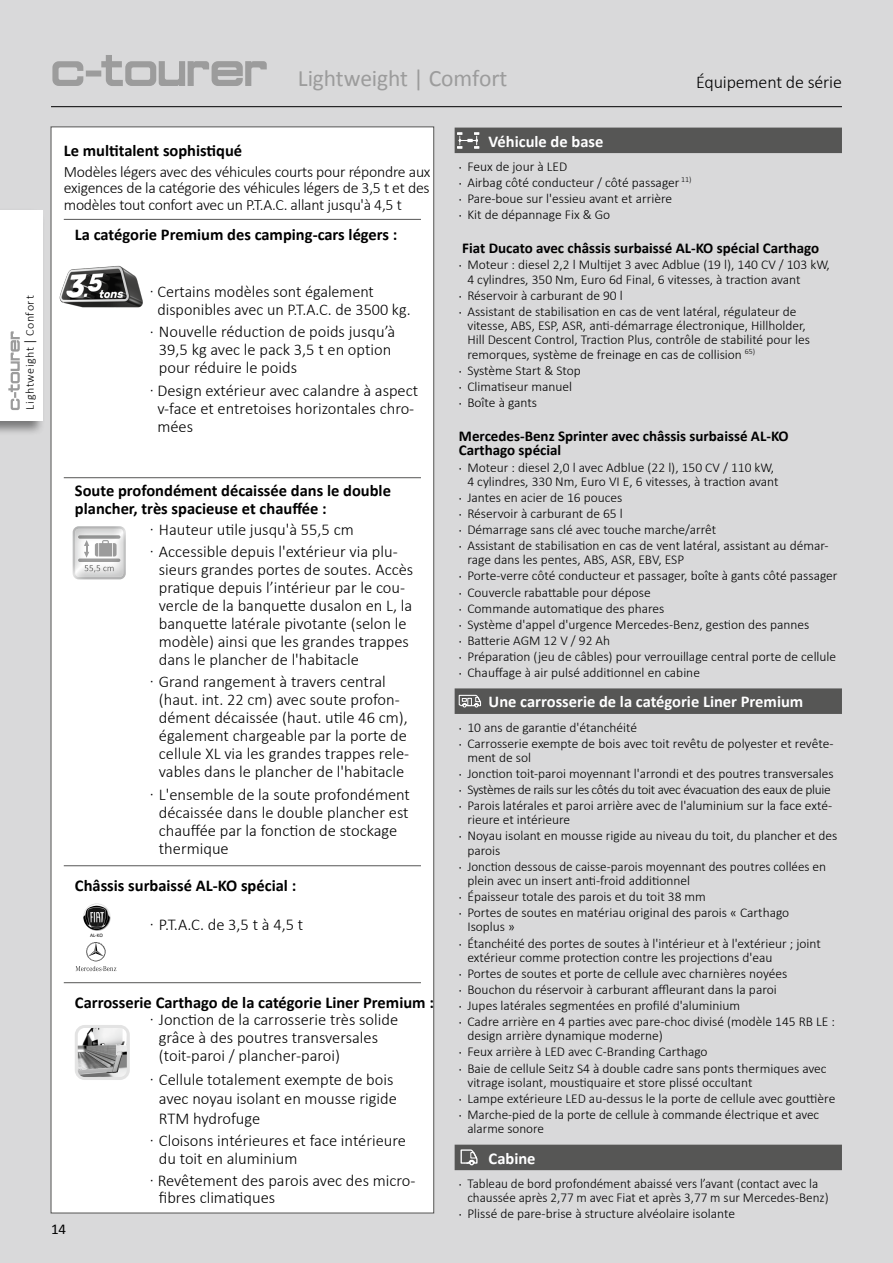
<style>
.page{position:relative;width:893px;height:1263px;background:#d9d9da}
.page>*{position:absolute;margin:0;border:0;box-sizing:border-box;transform-origin:0 0}
.t1{font:23.55px "Calibri";letter-spacing:-.005em;color:#9c9c9c}
.t2{font:300 18px "Calibri";letter-spacing:-.01em;color:#000}
.t3{font:300 16.5px/18px "Calibri";color:#000}
.t4{font:700 16.5px/18px "Calibri";color:#000}
.t5{font:700 16.5px "Calibri";color:#fff}
.t6{font:300 15.75px/16.5px "Calibri";letter-spacing:-.015em;color:#000;text-align:justify}
.t7{font:700 15px/14.2px "Calibri";color:#000}
.t8{font:15px "Calibri";color:#000}
.t9{font:300 13.5px/16px "Calibri";color:#000}
.t10{font:300 12px "Calibri";letter-spacing:.05em;color:#000}
.t11{font:5.25px "Calibri";color:#000}
.s1{font-family:"Helvetica Neue LT Pro";font-weight:400}
.s2{font-family:"Minion Pro";font-weight:400}
</style>
<div class="page">
<div style="left:51px;top:126px;width:383px;height:1087px;background:#fff;border:1px solid #565655"></div>
<hr style="left:51px;top:106px;width:791px;height:1px;background:#000">
<svg style="left:455px;top:128px;width:387px;height:1042px"></svg>
<img style="left:457px;top:131px;width:25px;height:18px">
<svg style="left:458px;top:694px;width:24px;height:14px"></svg>
<svg style="left:460px;top:1149px;width:18px;height:17px"></svg>
<div style="left:83px;top:904px;width:28px;height:27px;background:#000;opacity:.45"></div>
<svg style="left:83px;top:904px;width:27px;height:26px"></svg>
<svg style="left:75px;top:942px;width:41px;height:29px"></svg>
<svg style="left:52px;top:55px;width:215px;height:31px"></svg>
<hr style="left:64px;top:219px;width:357px;height:1px;background:#565655">
<hr style="left:64px;top:477px;width:357px;height:1px;background:#565655">
<hr style="left:64px;top:865px;width:357px;height:1px;background:#565655">
<hr style="left:64px;top:982px;width:357px;height:1px;background:#565655">
<div style="left:0;top:208px;width:45px;height:228px;background:#000;opacity:.45"></div>
<div style="left:0;top:210px;width:43px;height:211px;background:#fff"></div>
<svg style="left:8px;top:331px;width:12px;height:79px"></svg>
<img style="left:73px;top:526px;width:53px;height:53px">
<img style="left:79px;top:1029px;width:47px;height:47px">
<div style="left:75px;top:1025px;width:55px;height:55px;border:3px solid #e3e3e3;border-radius:9px"></div>
<img style="left:59px;top:265px;width:84px;height:43px">
<h1 class="t1" style="left:298px;top:63px;width:211px">Lightweight | Comfort</h1>
<h2 class="t2" style="left:696px;top:71px;width:147px">Équipement de série</h2>
<p class="t10" style="left:22px;top:410px;width:116px;rotate:-90deg">Lightweight <span class="s1">|</span> Confort</p>
<p class="t4" style="left:64px;top:141px;width:180px">Le multitalent sophistiqué</p>
<p class="t6" style="left:64px;top:163px;width:368px">Modèles légers avec des véhicules courts pour répondre aux exigences de la catégorie des véhicules légers de 3,5 t et des modèles tout confort avec un P.T.A.C. allant jusqu'à 4,5 t</p>
<p class="t4" style="left:75px;top:225px;width:324px">La catégorie Premium des camping-cars légers :</p>
<p class="t3" style="left:157px;top:282px;width:255px;text-indent:-8px">· Certains modèles sont également disponibles avec un P.T.A.C. de 3500 kg.</p>
<p class="t3" style="left:159px;top:323px;width:238px;text-indent:-9px">· Nouvelle réduction de poids jusqu’à<br>39,5 kg avec le pack 3,5 t en option pour réduire le poids</p>
<p class="t3" style="left:157px;top:381px;width:262px;text-indent:-8px">· Design extérieur avec calandre à aspect v-face et entretoises horizontales chro&shy;mées</p>
<p class="t4" style="left:75px;top:481px;width:317px">Soute profondément décaissée dans le double plancher, très spacieuse et chauffée :</p>
<p class="t3" style="left:150px;top:518px;width:249px;line-height:22.2px">· Hauteur utile jusqu'à 55,5 cm<br>· Accessible depuis l'extérieur via plu-</p>
<p class="t3" style="left:159px;top:560px;width:256px">sieurs grandes portes de soutes. Accès pratique depuis l’intérieur par le cou&shy;vercle de la banquette dusalon en L, la banquette latérale pivotante (selon le modèle) ainsi que les grandes trappes dans le plancher de l'habitacle</p>
<p class="t3" style="left:159px;top:673px;width:252px;text-indent:-9px">· Grand rangement à travers central (haut. int. 22 cm) avec soute profon&shy;dément décaissée (haut. utile 46 cm), également chargeable par la porte de cellule XL via les grandes trappes rele&shy;vables dans le plancher de l'habitacle</p>
<p class="t3" style="left:159px;top:785px;width:253px;text-indent:-9px">· L'ensemble de la soute profondément décaissée dans le double plancher est chauffée par la fonction de stockage thermique</p>
<p class="t4" style="left:75px;top:876px;width:223px">Châssis surbaissé AL-KO spécial :</p>
<p class="t11" style="left:90px;top:932px;width:14px">AL-KO</p>
<p class="t3" style="left:150px;top:915px;width:155px">· P.T.A.C. de 3,5 t à 4,5 t</p>
<p class="t8" style="left:51px;top:1218px;width:17px">14</p>
<p class="t4" style="left:75px;top:993px;width:360px">Carrosserie Carthago de la catégorie Liner Premium :</p>
<p class="t3" style="left:159px;top:1010px;width:241px;text-indent:-9px">· Jonction de la carrosserie très solide grâce à des poutres transversales (toit-paroi / plancher-paroi)</p>
<p class="t3" style="left:159px;top:1069px;width:240px;line-height:19.5px;text-indent:-9px">· Cellule totalement exempte de bois avec noyau isolant en mousse rigide<br>RTM hydrofuge</p>
<p class="t3" style="left:159px;top:1131px;width:249px;text-indent:-9px">· Cloisons intérieures et face intérieure du toit en aluminium</p>
<p class="t3" style="left:159px;top:1172px;width:258px;line-height:16.5px;text-indent:-9px">· Revêtement des parois avec des micro&shy;fibres climatiques</p>
<p class="t5" style="left:489px;top:129px;width:116px">Véhicule de base</p>
<p class="t9" style="left:459px;top:158px;width:234px"><span class="s2">·</span> Feux de jour à LED<br><span class="s2">·</span> Airbag côté conducteur / côté passager <sup>11) </sup><span class="s2">·</span> Pare-boue sur l'essieu avant et arrière<br><span class="s2">·</span> Kit de dépannage Fix &amp; Go</p>
<p class="t7" style="left:462px;top:241px;width:358px">Fiat Ducato avec châssis surbaissé AL-KO spécial Carthago</p>
<p class="t9" style="left:467px;top:258px;width:364px;line-height:14.2px;text-indent:-9px"><span class="s2">·</span> Moteur : diesel 2,2 l Multijet 3 avec Adblue (19 l), 140 CV / 103 kW,<br>4 cylindres, 350 Nm, Euro 6d Final, 6 vitesses, à traction avant</p>
<p class="t9" style="left:459px;top:287px;width:339px"><span class="s2">·</span> Réservoir à carburant de 90 l<br><span class="s2">·</span> Assistant de stabilisation en cas de vent latéral, régulateur de</p>
<p class="t9" style="left:467px;top:318px;width:344px;line-height:14.2px">vitesse, ABS, ESP, ASR, anti-démarrage électronique, Hillholder,<br>Hill Descent Control, Traction Plus, contrôle de stabilité pour les remorques, système de freinage en cas de collision <sup>65)</sup></p>
<p class="t9" style="left:459px;top:362px;width:124px"><span class="s2">·</span> Système Start &amp; Stop <span class="s2">·</span> Climatiseur manuel<br><span class="s2">·</span> Boîte à gants</p>
<p class="t7" style="left:459px;top:429px;width:331px">Mercedes-Benz Sprinter avec châssis surbaissé AL-KO<br>Carthago spécial</p>
<p class="t9" style="left:467px;top:460px;width:313px;line-height:14.2px;text-indent:-9px"><span class="s2">·</span> Moteur : diesel 2,0 l avec Adblue (22 l), 150 CV / 110 kW,<br>4 cylindres, 330 Nm, Euro VI E, 6 vitesses, à traction avant</p>
<p class="t9" style="left:459px;top:489px;width:371px"><span class="s2">·</span> Jantes en acier de 16 pouces<br><span class="s2">·</span> Réservoir à carburant de 65 l<br><span class="s2">·</span> Démarrage sans clé avec touche marche/arrêt<br><span class="s2">·</span> Assistant de stabilisation en cas de vent latéral, assistant au démar-</p>
<p class="t9" style="left:459px;top:552px;width:380px;text-indent:9px">rage dans les pentes, ABS, ASR, EBV, ESP<br><span class="s2">·</span> Porte-verre côté conducteur et passager, boîte à gants côté passager <span class="s2">·</span> Couvercle rabattable pour dépose<br><span class="s2">·</span> Commande automatique des phares<br><span class="s2">·</span> Système d'appel d'urgence Mercedes-Benz, gestion des pannes<br><span class="s2">·</span> Batterie AGM 12 V / 92 Ah<br><span class="s2">·</span> Préparation (jeu de câbles) pour verrouillage central porte de cellule <span class="s2">·</span> Chauffage à air pulsé additionnel en cabine</p>
<p class="t5" style="left:489px;top:690px;width:316px">Une carrosserie de la catégorie Liner Premium</p>
<p class="t9" style="left:459px;top:719px;width:376px"><span class="s2">·</span> 10 ans de garantie d'étanchéité<br><span class="s2">·</span> Carrosserie exempte de bois avec toit revêtu de polyester et revête-</p>
<p class="t9" style="left:459px;top:749px;width:376px;text-indent:9px">ment de sol<br><span class="s2">·</span> Jonction toit-paroi moyennant l'arrondi et des poutres transversales <span class="s2">·</span> Systèmes de rails sur les côtés du toit avec évacuation des eaux de pluie <span class="s2">·</span> Parois latérales et paroi arrière avec de l'aluminium sur la face exté-</p>
<p class="t9" style="left:459px;top:812px;width:380px;text-indent:9px">rieure et intérieure<br><span class="s2">·</span> Noyau isolant en mousse rigide au niveau du toit, du plancher et des</p>
<p class="t9" style="left:459px;top:842px;width:369px;text-indent:9px">parois<br><span class="s2">·</span> Jonction dessous de caisse-parois moyennant des poutres collées en</p>
<p class="t9" style="left:459px;top:872px;width:332px;text-indent:9px">plein avec un insert anti-froid additionnel<br><span class="s2">·</span> Épaisseur totale des parois et du toit 38 mm<br><span class="s2">·</span> Portes de soutes en matériau original des parois « Carthago</p>
<p class="t9" style="left:459px;top:919px;width:363px;text-indent:9px">Isoplus »<br><span class="s2">·</span> Étanchéité des portes de soutes à l'intérieur et à l'extérieur ; joint</p>
<p class="t9" style="left:459px;top:949px;width:378px;text-indent:9px">extérieur comme protection contre les projections d'eau<br><span class="s2">·</span> Portes de soutes et porte de cellule avec charnières noyées<br><span class="s2">·</span> Bouchon du réservoir à carburant affleurant dans la paroi<br><span class="s2">·</span> Jupes latérales segmentées en profilé d'aluminium<br><span class="s2">·</span> Cadre arrière en 4 parties avec pare-choc divisé (modèle 145 RB LE :</p>
<p class="t9" style="left:459px;top:1028px;width:369px;text-indent:9px">design arrière dynamique moderne)<br><span class="s2">·</span> Feux arrière à LED avec C-Branding Carthago<br><span class="s2">·</span> Baie de cellule Seitz S4 à double cadre sans ponts thermiques avec</p>
<p class="t9" style="left:459px;top:1074px;width:378px;text-indent:9px">vitrage isolant, moustiquaire et store plissé occultant<br><span class="s2">·</span> Lampe extérieure LED au-dessus le la porte de cellule avec gouttière <span class="s2">·</span> Marche-pied de la porte de cellule à commande électrique et avec</p>
<p class="t9" style="left:467px;top:1120px;width:78px">alarme sonore</p>
<p class="t5" style="left:489px;top:1146px;width:48px">Cabine</p>
<p class="t9" style="left:467px;top:1176px;width:363px;line-height:14.2px;text-indent:-8px"><span class="s2">·</span> Tableau de bord profondément abaissé vers l’avant (contact avec la chaussée après 2,77 m avec Fiat et après 3,77 m sur Mercedes-Benz)</p>
<p class="t9" style="left:459px;top:1205px;width:278px"><span class="s2">·</span> Plissé de pare-brise à structure alvéolaire isolante</p>
</div>
